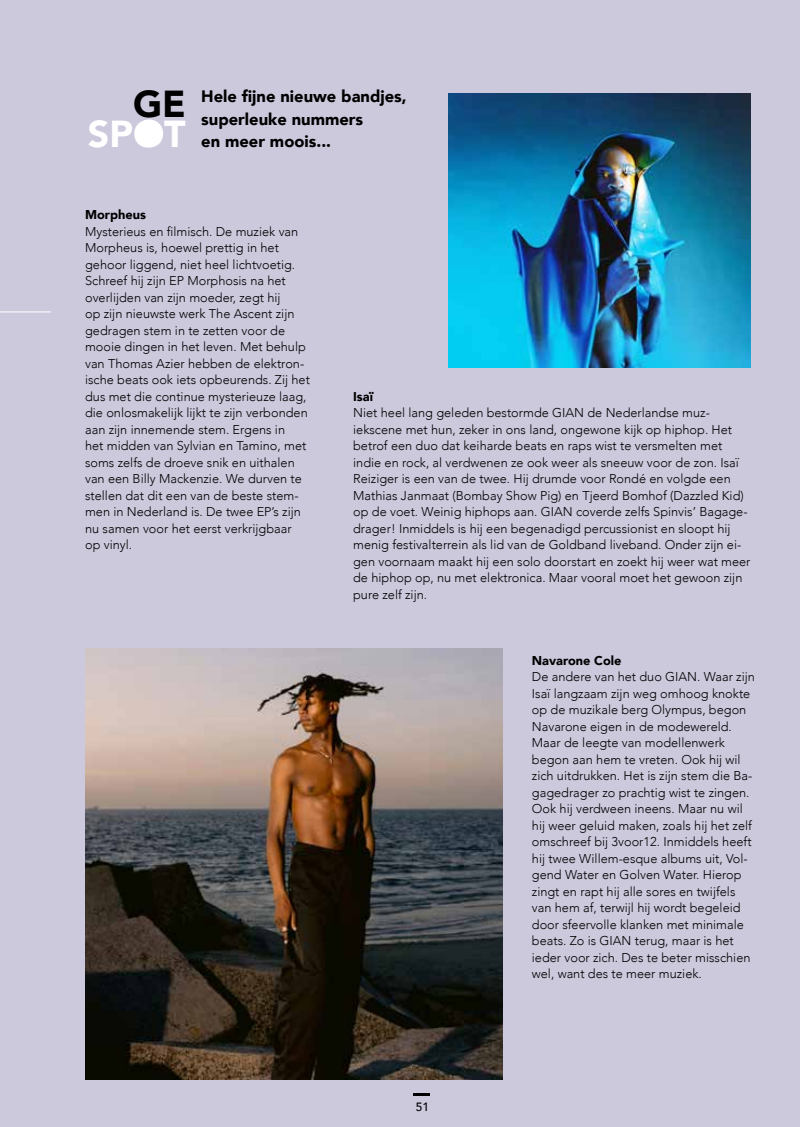
<style>
.page{position:relative;width:800px;height:1127px;background:#fff}
.page>*{position:absolute;margin:0;border:0;box-sizing:border-box;transform-origin:0 0}
.t1{font:900 37.5px "Avenir";color:#fff}
.t2{font:900 37.5px "Avenir";color:#000}
.t3{font:900 16.5px/22.5px "Avenir";color:#000}
.t4{font:300 12.75px/16.5px "Avenir";color:#000}
.t5{font:900 12.75px "Avenir";color:#000}
.t6{font:500 12px "Avenir";color:#000}
</style>
<div class="page">
<div style="left:0;top:0;width:799px;height:1127px;background:#ccc9dd"></div>
<img style="left:85px;top:648px;width:417px;height:431px">
<div style="left:136px;top:119px;width:27px;height:27px;background:#fff;border-radius:50%"></div>
<hr style="left:0;top:312px;width:51px;height:1px;background:#fff">
<img style="left:448px;top:94px;width:302px;height:274px">
<svg style="left:413px;top:1093px;width:17px;height:2px"></svg>
<h1 class="t2" style="left:133px;top:72px;width:54px">GE</h1>
<h1 class="t1" style="left:88px;top:102px;width:99px">SPOT</h1>
<p class="t3" style="left:201px;top:85px;width:207px">Hele fijne nieuwe bandjes, superleuke nummers<br>en meer moois...</p>
<p class="t5" style="left:85px;top:204px;width:62px">Morpheus</p>
<p class="t4" style="left:85px;top:223px;width:226px">Mysterieus en filmisch. De muziek van Morpheus is, hoewel prettig in het gehoor liggend, niet heel lichtvoetig.<br>Schreef hij zijn EP Morphosis na het overlijden van zijn moeder, zegt hij<br>op zijn nieuwste werk The Ascent zijn gedragen stem in te zetten voor de mooie dingen in het leven. Met behulp van Thomas Azier hebben de elektron&shy;ische beats ook iets opbeurends. Zij het dus met die continue mysterieuze laag, die onlosmakelijk lijkt te zijn verbonden aan zijn innemende stem. Ergens in<br>het midden van Sylvian en Tamino, met soms zelfs de droeve snik en uithalen van een Billy Mackenzie. We durven te stellen dat dit een van de beste stem&shy;men in Nederland is. De twee EP’s zijn nu samen voor het eerst verkrijgbaar op vinyl.</p>
<p class="t5" style="left:353px;top:385px;width:21px">Isaï</p>
<p class="t4" style="left:353px;top:405px;width:399px">Niet heel lang geleden bestormde GIAN de Nederlandse muz&shy;iekscene met hun, zeker in ons land, ongewone kijk op hiphop. Het betrof een duo dat keiharde beats en raps wist te versmelten met indie en rock, al verdwenen ze ook weer als sneeuw voor de zon. Isaï Reiziger is een van de twee. Hij drumde voor Rondé en volgde een Mathias Janmaat (Bombay Show Pig) en Tjeerd Bomhof (Dazzled Kid) op de voet. Weinig hiphops aan. GIAN coverde zelfs Spinvis’ Bagage&shy;drager! Inmiddels is hij een begenadigd percussionist en sloopt hij menig festivalterrein als lid van de Goldband liveband. Onder zijn ei&shy;gen voornaam maakt hij een solo doorstart en zoekt hij weer wat meer de hiphop op, nu met elektronica. Maar vooral moet het gewoon zijn pure zelf zijn.</p>
<p class="t5" style="left:531px;top:649px;width:91px">Navarone Cole</p>
<p class="t4" style="left:531px;top:669px;width:224px">De andere van het duo GIAN. Waar zijn Isaï langzaam zijn weg omhoog knokte op de muzikale berg Olympus, begon Navarone eigen in de modewereld.<br>Maar de leegte van modellenwerk begon aan hem te vreten. Ook hij wil zich uitdrukken. Het is zijn stem die Ba&shy;gagedrager zo prachtig wist te zingen.<br>Ook hij verdween ineens. Maar nu wil hij weer geluid maken, zoals hij het zelf omschreef bij 3voor12. Inmiddels heeft hij twee Willem-esque albums uit, Vol&shy;gend Water en Golven Water. Hierop zingt en rapt hij alle sores en twijfels van hem af, terwijl hij wordt begeleid door sfeervolle klanken met minimale beats. Zo is GIAN terug, maar is het ieder voor zich. Des te beter misschien wel, want des te meer muziek.</p>
<p class="t6" style="left:416px;top:1096px;width:15px">51</p>
</div>
